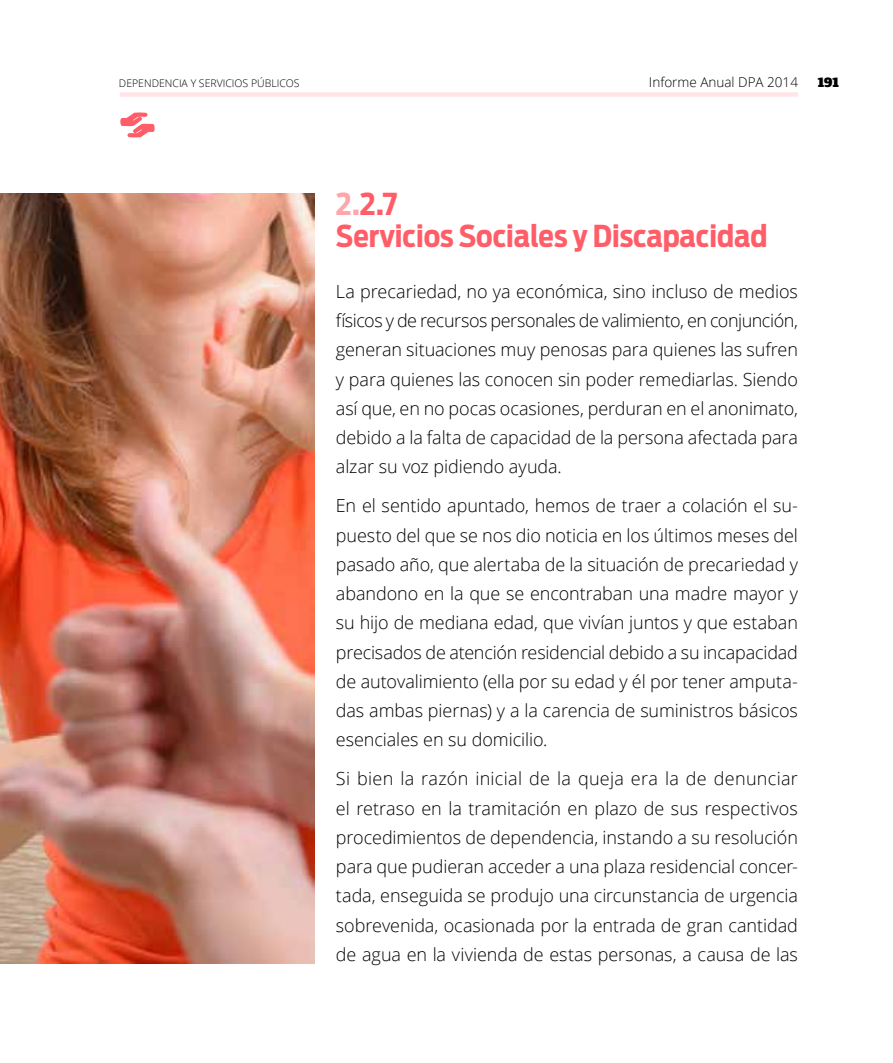
<style>
.page{position:relative;width:893px;height:1063px;background:#fff}
.page>*{position:absolute;margin:0;border:0;box-sizing:border-box;transform-origin:0 0}
.t1{font:700 30px/31.5px "Antenna Cond";color:#ff5d68}
.t2{font:300 18px/29.2px "Open Sans";letter-spacing:-.005em;color:#000;text-align:justify}
.t3{font:300 13.5px "Open Sans";color:#000}
.t4{font:12px "Alfa Slab One";color:#000}
.t5{font:300 10.5px "Open Sans";color:#000}
.s1{color:#ffa6ac}
</style>
<div class="page">
<div style="left:120px;top:92px;width:678px;height:5px;background:#ffe5e7"></div>
<svg style="left:120px;top:112px;width:35px;height:26px"></svg>
<img style="left:0;top:194px;width:315px;height:769px">
<p class="t5" style="left:119px;top:75px;width:182px">DEPENDENCIA Y SERVICIOS PúblICOS</p>
<p class="t3" style="left:649px;top:72px;width:151px">Informe Anual DPA 2014</p>
<p class="t4" style="left:818px;top:74px;width:23px">191</p>
<h1 class="t1" style="left:336px;top:189px;width:433px"><span class="s1">2.</span>2.7<br>Servicios Sociales y Discapacidad</h1>
<p class="t2" style="left:336px;top:276px;width:464px">La precariedad, no ya económica, sino incluso de medios físicos y de recursos personales de valimiento, en conjunción, generan situaciones muy penosas para quienes las sufren y para quienes las conocen sin poder remediarlas. Siendo así que, en no pocas ocasiones, perduran en el anonimato, debido a la falta de capacidad de la persona afectada para alzar su voz pidiendo ayuda.</p>
<p class="t2" style="left:336px;top:491px;width:464px">En el sentido apuntado, hemos de traer a colación el su&shy;puesto del que se nos dio noticia en los últimos meses del pasado año, que alertaba de la situación de precariedad y abandono en la que se encontraban una madre mayor y su hijo de mediana edad, que vivían juntos y que estaban precisados de atención residencial debido a su incapacidad de autovalimiento (ella por su edad y él por tener amputa&shy;das ambas piernas) y a la carencia de suministros básicos esenciales en su domicilio.</p>
<p class="t2" style="left:336px;top:764px;width:464px">Si bien la razón inicial de la queja era la de denunciar el retraso en la tramitación en plazo de sus respectivos procedimientos de dependencia, instando a su resolución para que pudieran acceder a una plaza residencial concer&shy;tada, enseguida se produjo una circunstancia de urgencia sobrevenida, ocasionada por la entrada de gran cantidad de agua en la vivienda de estas personas, a causa de las</p>
</div>
